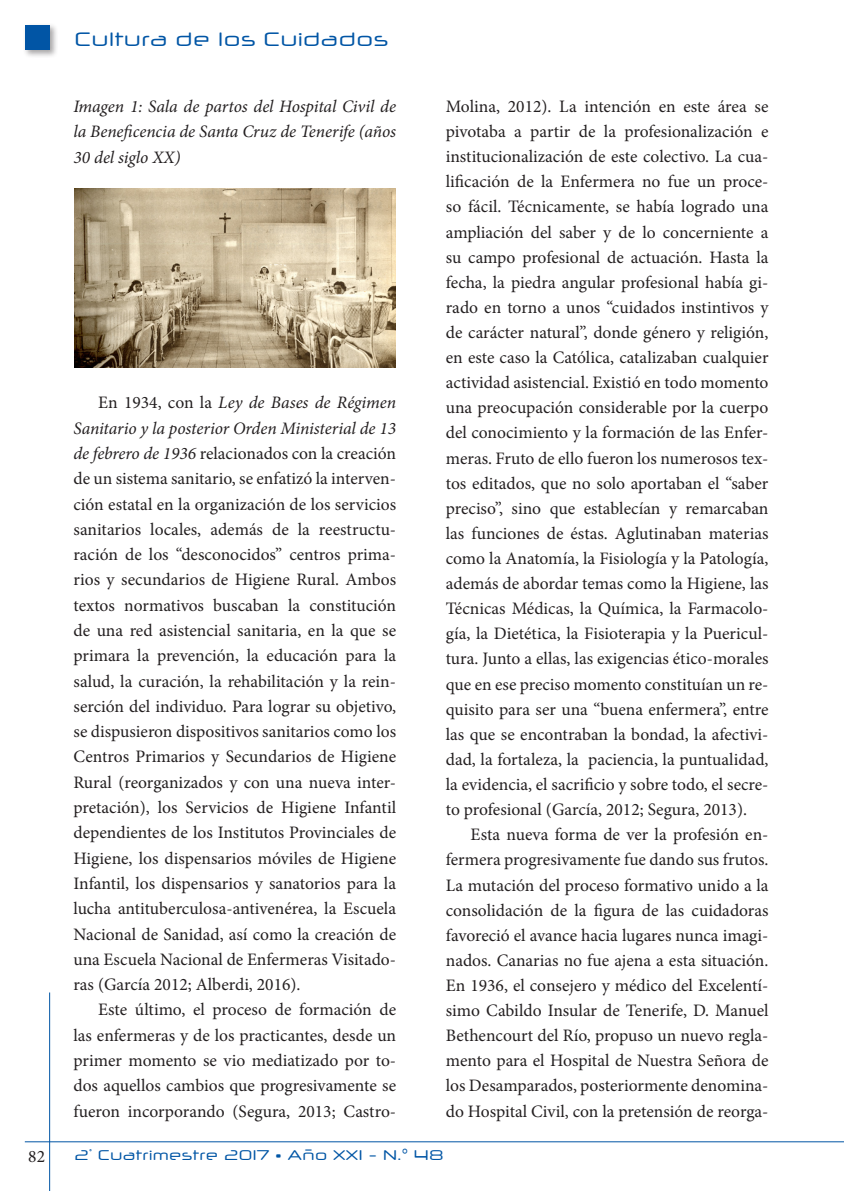
<style>
.page{position:relative;width:844px;height:1191px;background:#fff}
.page>*{position:absolute;margin:0;border:0;box-sizing:border-box;transform-origin:0 0}
.t1{font:19.25px "Neuropol X Free";color:#0155a5}
.t2{font:17.5px/25px "Minion Pro";color:#231f20;text-align:justify}
.t3{font:italic 17.5px/25.2px "Minion Pro";letter-spacing:-.005em;color:#231f20;text-align:justify}
.t4{font:14px "Neuropol X Free";color:#0155a5}
.s1{font-style:italic}
</style>
<div class="page">
<hr style="left:49px;top:992px;width:1px;height:199px;background:#0155a5">
<hr style="left:25px;top:1141px;width:818px;height:1px;background:#0155a5">
<div style="left:23px;top:23px;width:36px;height:36px;background:#231f20;opacity:.4"></div>
<div style="left:25px;top:25px;width:25px;height:25px;background:#0155a5"></div>
<img style="left:74px;top:189px;width:322px;height:179px">
<p class="t2" style="left:28px;top:1144px;width:18px">82</p>
<p class="t1" style="left:74px;top:27px;width:315px">Cultura de los Cuidados</p>
<p class="t3" style="left:73px;top:94px;width:324px">Imagen 1: Sala de partos del Hospital Civil de la Beneficencia de Santa Cruz de Tenerife (años 30 del siglo XX)</p>
<p class="t2" style="left:73px;top:390px;width:324px;text-indent:25px">En 1934, con la <span class="s1">Ley de Bases de Régimen Sanitario y la posterior Orden Ministerial de 13 de febrero de 1936</span> relacionados con la creación de un sistema sanitario, se enfatizó la interven&shy;ción estatal en la organización de los servicios sanitarios locales, además de la reestructu&shy;ración de los “desconocidos” centros prima&shy;rios y secundarios de Higiene Rural. Ambos textos normativos buscaban la constitución de una red asistencial sanitaria, en la que se primara la prevención, la educación para la salud, la curación, la rehabilitación y la rein&shy;serción del individuo. Para lograr su objetivo, se dispusieron dispositivos sanitarios como los Centros Primarios y Secundarios de Higiene Rural (reorganizados y con una nueva inter&shy;pretación), los Servicios de Higiene Infantil dependientes de los Institutos Provinciales de Higiene, los dispensarios móviles de Higiene Infantil, los dispensarios y sanatorios para la lucha antituberculosa-antivenérea, la Escuela Nacional de Sanidad, así como la creación de una Escuela Nacional de Enfermeras Visitado&shy;ras (García 2012; Alberdi, 2016).</p>
<p class="t2" style="left:73px;top:997px;width:324px;text-indent:25px">Este último, el proceso de formación de las enfermeras y de los practicantes, desde un primer momento se vio mediatizado por to&shy;dos aquellos cambios que progresivamente se fueron incorporando (Segura, 2013; Castro-</p>
<p class="t2" style="left:445px;top:94px;width:324px">Molina, 2012). La intención en este área se pivotaba a partir de la profesionalización e institucionalización de este colectivo. La cua&shy;lificación de la Enfermera no fue un proce&shy;so fácil. Técnicamente, se había logrado una ampliación del saber y de lo concerniente a su campo profesional de actuación. Hasta la fecha, la piedra angular profesional había gi&shy;rado en torno a unos “cuidados instintivos y de carácter natural”, donde género y religión, en este caso la Católica, catalizaban cualquier actividad asistencial. Existió en todo momento una preocupación considerable por la cuerpo del conocimiento y la formación de las Enfer&shy;meras. Fruto de ello fueron los numerosos tex&shy;tos editados, que no solo aportaban el “saber preciso”, sino que establecían y remarcaban las funciones de éstas. Aglutinaban materias como la Anatomía, la Fisiología y la Patología, además de abordar temas como la Higiene, las Técnicas Médicas, la Química, la Farmacolo&shy;gía, la Dietética, la Fisioterapia y la Puericul&shy;tura. Junto a ellas, las exigencias ético-morales que en ese preciso momento constituían un re&shy;quisito para ser una “buena enfermera”, entre las que se encontraban la bondad, la afectivi&shy;dad, la fortaleza, la paciencia, la puntualidad, la evidencia, el sacrificio y sobre todo, el secre&shy;to profesional (García, 2012; Segura, 2013).</p>
<p class="t2" style="left:445px;top:822px;width:324px;text-indent:25px">Esta nueva forma de ver la profesión en&shy;fermera progresivamente fue dando sus frutos.<br>La mutación del proceso formativo unido a la consolidación de la figura de las cuidadoras favoreció el avance hacia lugares nunca imagi&shy;nados. Canarias no fue ajena a esta situación.<br>En 1936, el consejero y médico del Excelentí&shy;simo Cabildo Insular de Tenerife, D. Manuel Bethencourt del Río, propuso un nuevo regla&shy;mento para el Hospital de Nuestra Señora de los Desamparados, posteriormente denomina&shy;do Hospital Civil, con la pretensión de reorga-</p>
<p class="t4" style="left:74px;top:1146px;width:371px">2<sup>º</sup> Cuatrimestre 2017 • Año XXI - N.° 48</p>
</div>
